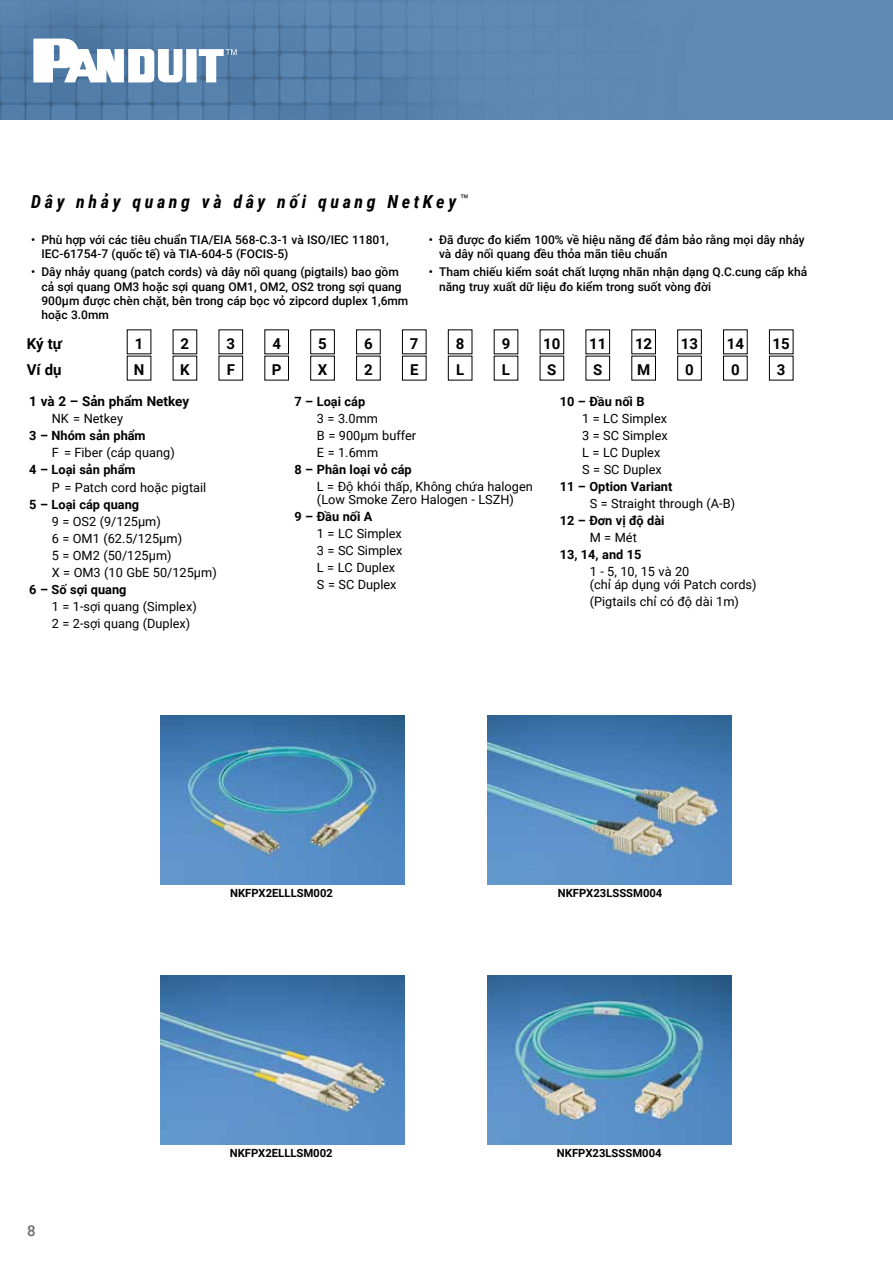
<style>
.page{position:relative;width:893px;height:1263px;background:#fff}
.page>*{position:absolute;margin:0;border:0;box-sizing:border-box;transform-origin:0 0}
.t1{font:italic 700 18px "Roboto Condensed";letter-spacing:.2em;color:#000}
.t2{font:700 15px/26.2px "Roboto";color:#000}
.t3{font:500 15px "Roboto";color:#6d6e71}
.t4{font:700 13.5px "Roboto";color:#000}
.t5{font:12.75px/17.1px "Roboto";color:#000}
.t6{font:700 12.75px "Roboto";color:#000}
.t7{font:500 12px/14.2px "Roboto";color:#000}
.t8{font:700 11.25px "Roboto";color:#000}
</style>
<div class="page">
<div style="left:0;top:0;width:893px;height:120px;background:#5e8ab5"></div>
<img style="left:0;top:0;width:483px;height:120px">
<svg style="left:33px;top:31px;width:205px;height:51px"></svg>
<div style="left:310px;top:329px;width:25px;height:25px;border:1px solid #000"></div>
<div style="left:677px;top:329px;width:25px;height:25px;border:1px solid #000"></div>
<div style="left:310px;top:356px;width:25px;height:24px;border:1px solid #000"></div>
<div style="left:677px;top:356px;width:25px;height:24px;border:1px solid #000"></div>
<img style="left:160px;top:716px;width:244px;height:168px">
<img style="left:160px;top:976px;width:244px;height:168px">
<img style="left:487px;top:716px;width:245px;height:168px">
<img style="left:487px;top:976px;width:245px;height:168px">
<h1 class="t1" style="left:31px;top:189px;width:439px">Dây nhảy quang và dây nối quang NetKey <sup>™</sup></h1>
<p class="t7" style="left:41px;top:232px;width:349px;text-indent:-10px">• Phù hợp với các tiêu chuẩn TIA/EIA 568-C.3-1 và ISO/IEC 11801,<br>IEC-61754-7 (quốc tế) và TIA-604-5 (FOCIS-5)</p>
<p class="t7" style="left:41px;top:264px;width:368px;text-indent:-10px">• Dây nhảy quang (patch cords) và dây nối quang (pigtails) bao gồm cả sợi quang OM3 hoặc sợi quang OM1, OM2, OS2 trong sợi quang 900μm được chèn chặt, bên trong cáp bọc vỏ zipcord duplex 1,6mm hoặc 3.0mm</p>
<p class="t7" style="left:439px;top:232px;width:367px;text-indent:-10px">• Đã được đo kiểm 100% về hiệu năng để đảm bảo rằng mọi dây nhảy và dây nối quang đều thỏa mãn tiêu chuẩn</p>
<p class="t7" style="left:439px;top:264px;width:370px;text-indent:-10px">• Tham chiếu kiểm soát chất lượng nhãn nhận dạng Q.C.cung cấp khả năng truy xuất dữ liệu đo kiểm trong suốt vòng đời</p>
<p class="t2" style="left:27px;top:330px;width:37px">Ký tự<br>Ví dụ</p>
<p class="t2" style="left:135px;top:330px;width:10px">1</p>
<p class="t2" style="left:181px;top:330px;width:10px">2</p>
<p class="t2" style="left:226px;top:330px;width:10px">3</p>
<p class="t2" style="left:272px;top:330px;width:10px">4</p>
<p class="t2" style="left:318px;top:330px;width:10px">5</p>
<p class="t2" style="left:364px;top:330px;width:10px">6</p>
<p class="t2" style="left:410px;top:330px;width:10px">7</p>
<p class="t2" style="left:456px;top:330px;width:10px">8</p>
<p class="t2" style="left:502px;top:330px;width:10px">9</p>
<p class="t2" style="left:543px;top:330px;width:19px">10</p>
<p class="t2" style="left:589px;top:330px;width:19px">11</p>
<p class="t2" style="left:635px;top:330px;width:19px">12</p>
<p class="t2" style="left:681px;top:330px;width:19px">13</p>
<p class="t2" style="left:727px;top:330px;width:19px">14</p>
<p class="t2" style="left:773px;top:330px;width:19px">15</p>
<p class="t2" style="left:134px;top:356px;width:12px">N</p>
<p class="t2" style="left:180px;top:356px;width:11px">K</p>
<p class="t2" style="left:227px;top:356px;width:10px">F</p>
<p class="t2" style="left:272px;top:356px;width:11px">P</p>
<p class="t2" style="left:318px;top:356px;width:11px">X</p>
<p class="t2" style="left:364px;top:356px;width:10px">2</p>
<p class="t2" style="left:410px;top:356px;width:10px">E</p>
<p class="t2" style="left:456px;top:356px;width:10px">L</p>
<p class="t2" style="left:502px;top:356px;width:10px">L</p>
<p class="t2" style="left:547px;top:356px;width:11px">S</p>
<p class="t2" style="left:593px;top:356px;width:11px">S</p>
<p class="t2" style="left:637px;top:356px;width:15px">M</p>
<p class="t2" style="left:685px;top:356px;width:10px">0</p>
<p class="t2" style="left:731px;top:356px;width:10px">0</p>
<p class="t2" style="left:777px;top:356px;width:10px">3</p>
<p class="t4" style="left:29px;top:392px;width:162px">1 và 2 – Sản phẩm Netkey</p>
<p class="t5" style="left:52px;top:410px;width:73px">NK = Netkey</p>
<p class="t6" style="left:29px;top:427px;width:118px">3 – Nhóm sản phẩm</p>
<p class="t5" style="left:52px;top:444px;width:125px">F = Fiber (cáp quang)</p>
<p class="t6" style="left:29px;top:461px;width:108px">4 – Loại sản phẩm</p>
<p class="t5" style="left:52px;top:478px;width:156px">P = Patch cord hoặc pigtail</p>
<p class="t6" style="left:29px;top:495px;width:111px">5 – Loại cáp quang</p>
<p class="t5" style="left:52px;top:512px;width:167px">9 = OS2 (9/125µm)<br>6 = OM1 (62.5/125µm)<br>5 = OM2 (50/125µm)<br>X = OM3 (10 GbE 50/125µm)</p>
<p class="t6" style="left:29px;top:580px;width:99px">6 – Số sợi quang</p>
<p class="t5" style="left:52px;top:597px;width:147px">1 = 1-sợi quang (Simplex)<br>2 = 2-sợi quang (Duplex)</p>
<p class="t6" style="left:560px;top:392px;width:86px">10 – Đầu nối B</p>
<p class="t5" style="left:582px;top:409px;width:87px">1 = LC Simplex<br>3 = SC Simplex<br>L = LC Duplex<br>S = SC Duplex</p>
<p class="t6" style="left:560px;top:477px;width:114px">11 – Option Variant</p>
<p class="t5" style="left:590px;top:494px;width:147px">S = Straight through (A-B)</p>
<p class="t6" style="left:560px;top:511px;width:106px">12 – Đơn vị độ dài</p>
<p class="t5" style="left:590px;top:528px;width:49px">M = Mét</p>
<p class="t6" style="left:560px;top:546px;width:83px">13, 14, and 15</p>
<p class="t5" style="left:590px;top:565px;width:168px;line-height:12.8px">1 - 5, 10, 15 và 20<br>(chỉ áp dụng với Patch cords)</p>
<p class="t5" style="left:590px;top:592px;width:151px">(Pigtails chỉ có độ dài 1m)</p>
<p class="t6" style="left:294px;top:392px;width:72px">7 – Loại cáp</p>
<p class="t5" style="left:317px;top:409px;width:101px">3 = 3.0mm<br>B = 900µm buffer<br>E = 1.6mm</p>
<p class="t6" style="left:294px;top:460px;width:119px">8 – Phân loại vỏ cáp</p>
<p class="t5" style="left:317px;top:480px;width:217px;line-height:12.8px">L = Độ khói thấp, Không chứa halogen (Low Smoke Zero Halogen - LSZH)</p>
<p class="t6" style="left:294px;top:507px;width:80px">9 – Đầu nối A</p>
<p class="t5" style="left:317px;top:524px;width:87px">1 = LC Simplex<br>3 = SC Simplex<br>L = LC Duplex<br>S = SC Duplex</p>
<p class="t3" style="left:27px;top:1220px;width:10px">8</p>
<p class="t8" style="left:230px;top:885px;width:104px">NKFPX2ELLLSM002</p>
<p class="t8" style="left:230px;top:1145px;width:104px">NKFPX2ELLLSM002</p>
<p class="t8" style="left:558px;top:885px;width:106px">NKFPX23LSSSM004</p>
<p class="t8" style="left:557px;top:1145px;width:106px">NKFPX23LSSSM004</p>
</div>
